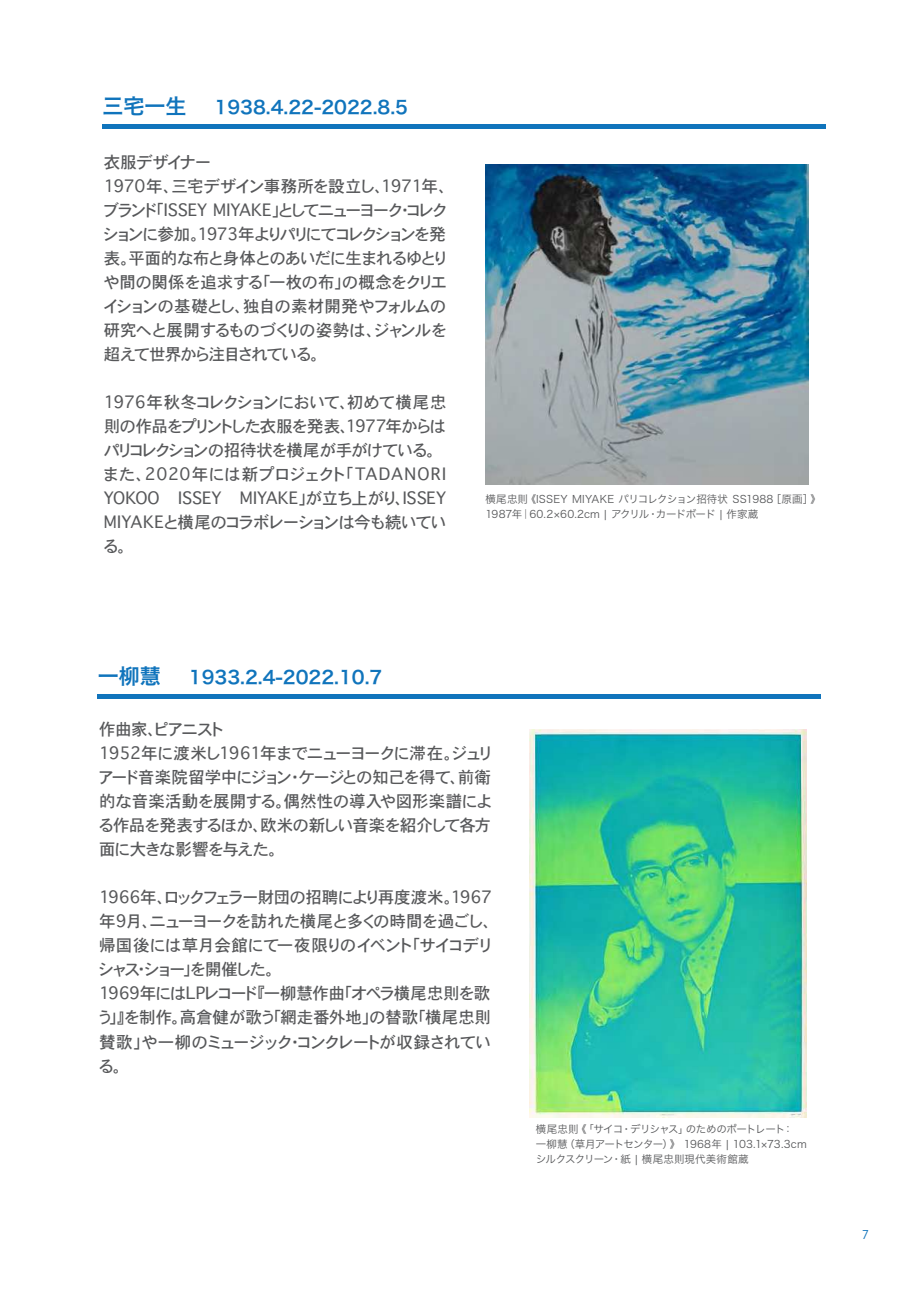
<style>
.page{position:relative;width:919px;height:1289px;background:#fff}
.page>*{position:absolute;margin:0;border:0;box-sizing:border-box;transform-origin:0 0}
.t1{font:18px "Hira Kaku Pro N W6";color:#1074bc}
.t2{font:16.5px/24px "Osaka";color:#57585a}
.t3{font:12px "Koz Go Pro";color:#1074bc}
.t4{font:10.5px/15px "Hira Kaku Pro W3";letter-spacing:-.04em;color:#57585a}
.t5{font:10.5px/15px "Hira Kaku Pro W3";color:#57585a}
.s1{font-size:21px}
</style>
<div class="page">
<div style="left:98px;top:694px;width:723px;height:5px;background:#1074bc"></div>
<img style="left:529px;top:729px;width:277px;height:388px">
<div style="left:102px;top:124px;width:723px;height:5px;background:#1074bc"></div>
<img style="left:485px;top:164px;width:323px;height:320px">
<p class="t1" style="left:102px;top:91px;width:307px"><span class="s1">三宅一生　</span> 1938.4.22-2022.8.5</p>
<p class="t2" style="left:104px;top:149px;width:347px">衣服デザイナー<br>1970年、三宅デザイン事務所を設立し、1971年、ブランド「ISSEY MIYAKE」としてニューヨーク・コレクションに参加。1973年よりパリにてコレクションを発表。平面的な布と身体とのあいだに生まれるゆとりや間の関係を追求する「一枚の布」の概念をクリエイションの基礎とし、独自の素材開発やフォルムの研究へと展開するものづくりの姿勢は、ジャンルを超えて世界から注目されている。</p>
<p class="t2" style="left:104px;top:389px;width:344px">1976年秋冬コレクションにおいて、初めて横尾忠則の作品をプリントした衣服を発表、1977年からはパリコレクションの招待状を横尾が手がけている。また、2020年には新プロジェクト「TADANORI<br>YOKOO ISSEY MIYAKE」が立ち上がり、ISSEY<br>MIYAKEと横尾のコラボレーションは今も続いている。</p>
<p class="t5" style="left:485px;top:490px;width:337px">横尾忠則《ISSEY MIYAKE パリコレクション招待状 SS1988［原画］》<br>1987年｜60.2×60.2cm | アクリル・カードボード | 作家蔵</p>
<p class="t1" style="left:98px;top:661px;width:286px"><span class="s1">一柳慧　</span> 1933.2.4-2022.10.7</p>
<p class="t2" style="left:99px;top:717px;width:394px">作曲家、ピアニスト<br>1952年に渡米し1961年までニューヨークに滞在。ジュリアード音楽院留学中にジョン・ケージとの知己を得て、前衛的な音楽活動を展開する。偶然性の導入や図形楽譜による作品を発表するほか、欧米の新しい音楽を紹介して各方面に大きな影響を与えた。</p>
<p class="t2" style="left:99px;top:885px;width:396px">1966年、ロックフェラー財団の招聘により再度渡米。1967年9月、ニューヨークを訪れた横尾と多くの時間を過ごし、帰国後には草月会館にて一夜限りのイベント「サイコデリシャス・ショー」を開催した。<br>1969年にはLPレコード『一柳慧作曲「オペラ横尾忠則を歌う」』を制作。高倉健が歌う「網走番外地」の替歌「横尾忠則賛歌」や一柳のミュージック・コンクレートが収録されている。</p>
<p class="t4" style="left:536px;top:1120px;width:272px">横尾忠則《「サイコ・デリシャス」のためのポートレート：<br>一柳慧（草月アートセンター）》 1968年 | 103.1×73.3cmシルクスクリーン・紙 | 横尾忠則現代美術館蔵</p>
<p class="t3" style="left:862px;top:1226px;width:8px">7</p>
</div>
